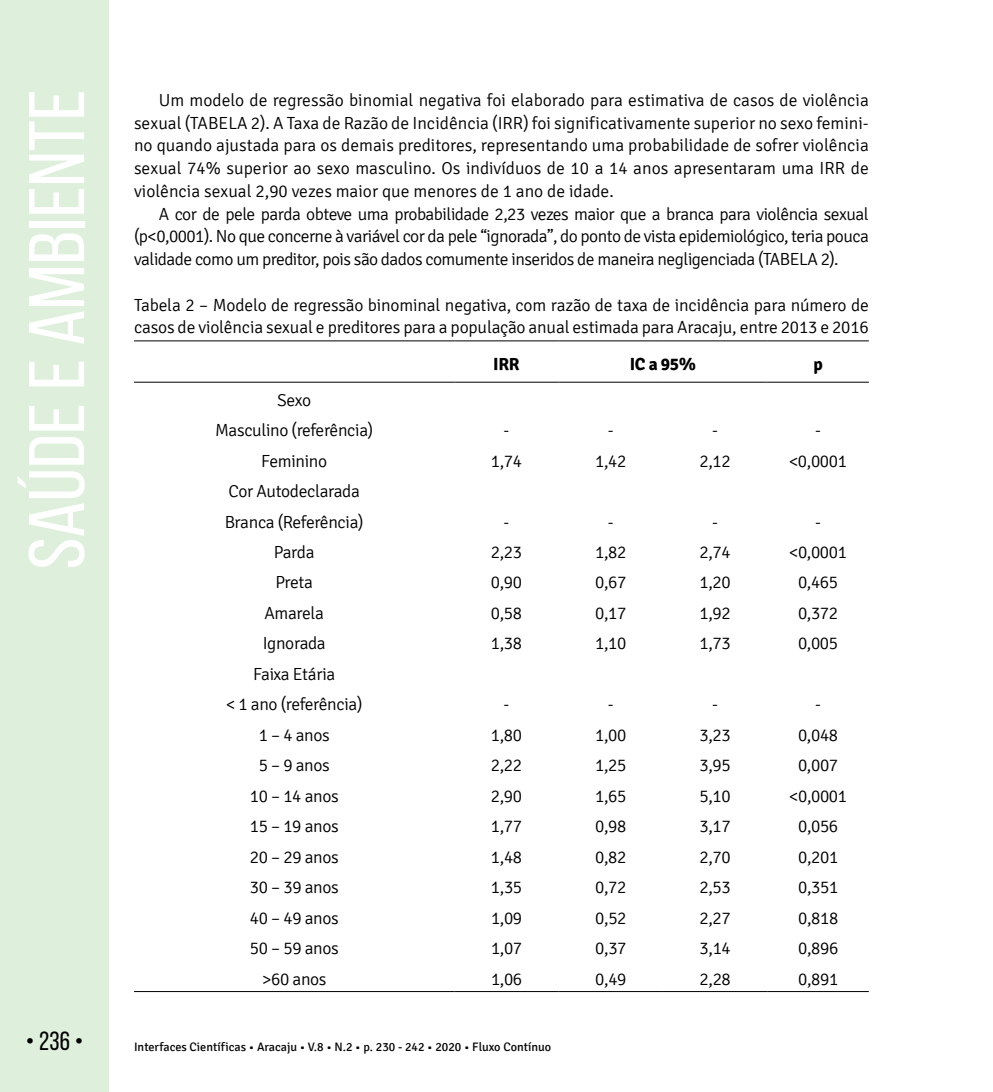
<style>
.page{position:relative;width:993px;height:1092px;background:#fff}
.page>*{position:absolute;margin:0;border:0;box-sizing:border-box;transform-origin:0 0}
.t1{font:78.75px "Bebas Neue";color:#fff;scale:1.09 1}
.t2{font:26.25px "Bebas Neue";color:#000}
.t3{font:300 17.5px/22.8px "Signika";letter-spacing:-.02em;color:#000;text-align:justify}
.t4{font:700 17.5px "Signika";letter-spacing:-.02em;color:#000}
.t5{font:12.25px "Signika";color:#000}
</style>
<div class="page">
<div style="left:0;top:0;width:109px;height:1091px;background:#deefdc"></div>
<hr style="left:134px;top:340px;width:320px;height:1px;background:#000">
<hr style="left:454px;top:340px;width:104px;height:1px;background:#000">
<hr style="left:558px;top:340px;width:104px;height:1px;background:#000">
<hr style="left:662px;top:340px;width:105px;height:1px;background:#000">
<hr style="left:767px;top:340px;width:101px;height:1px;background:#000">
<hr style="left:134px;top:382px;width:320px;height:1px;background:#000">
<hr style="left:454px;top:382px;width:104px;height:1px;background:#000">
<hr style="left:558px;top:382px;width:104px;height:1px;background:#000">
<hr style="left:662px;top:382px;width:105px;height:1px;background:#000">
<hr style="left:767px;top:382px;width:101px;height:1px;background:#000">
<hr style="left:134px;top:991px;width:320px;height:1px;background:#000">
<hr style="left:454px;top:991px;width:104px;height:1px;background:#000">
<hr style="left:558px;top:991px;width:104px;height:1px;background:#000">
<hr style="left:662px;top:991px;width:105px;height:1px;background:#000">
<hr style="left:767px;top:991px;width:101px;height:1px;background:#000">
<h1 class="t1" style="left:14px;top:569px;width:442px;rotate:-90deg">Saúde e Ambiente</h1>
<p class="t3" style="left:134px;top:89px;width:736px;text-indent:25px">Um modelo de regressão binomial negativa foi elaborado para estimativa de casos de violência sexual (TABELA 2). A Taxa de Razão de Incidência (IRR) foi significativamente superior no sexo femini&shy;no quando ajustada para os demais preditores, representando uma probabilidade de sofrer violência sexual 74% superior ao sexo masculino. Os indivíduos de 10 a 14 anos apresentaram uma IRR de violência sexual 2,90 vezes maior que menores de 1 ano de idade.</p>
<p class="t3" style="left:134px;top:203px;width:736px;text-indent:25px">A cor de pele parda obteve uma probabilidade 2,23 vezes maior que a branca para violência sexual (p&lt;0,0001). No que concerne à variável cor da pele “ignorada”, do ponto de vista epidemiológico, teria pouca validade como um preditor, pois são dados comumente inseridos de maneira negligenciada (TABELA 2).</p>
<p class="t3" style="left:134px;top:294px;width:736px">Tabela 2 – Modelo de regressão binominal negativa, com razão de taxa de incidência para número de casos de violência sexual e preditores para a população anual estimada para Aracaju, entre 2013 e 2016</p>
<p class="t4" style="left:493px;top:353px;width:28px">IRR</p>
<p class="t4" style="left:629px;top:353px;width:68px">IC a 95%</p>
<p class="t4" style="left:813px;top:353px;width:11px">p</p>
<p class="t3" style="left:215px;top:385px;width:159px;line-height:30.4px;text-align:center">Sexo<br>Masculino (referência)</p>
<p class="t3" style="left:503px;top:419px;width:7px">-</p>
<p class="t3" style="left:607px;top:419px;width:7px">-</p>
<p class="t3" style="left:712px;top:419px;width:7px">-</p>
<p class="t3" style="left:814px;top:419px;width:7px">-</p>
<p class="t3" style="left:261px;top:449px;width:67px">Feminino</p>
<p class="t3" style="left:490px;top:449px;width:33px">1,74</p>
<p class="t3" style="left:595px;top:449px;width:33px">1,42</p>
<p class="t3" style="left:699px;top:449px;width:33px">2,12</p>
<p class="t3" style="left:788px;top:449px;width:59px">&lt;0,0001</p>
<p class="t3" style="left:225px;top:476px;width:140px;line-height:30.4px">Cor Autodeclarada<br>Branca (Referência)</p>
<p class="t3" style="left:503px;top:510px;width:7px">-</p>
<p class="t3" style="left:607px;top:510px;width:7px">-</p>
<p class="t3" style="left:712px;top:510px;width:7px">-</p>
<p class="t3" style="left:814px;top:510px;width:7px">-</p>
<p class="t3" style="left:274px;top:541px;width:42px">Parda</p>
<p class="t3" style="left:490px;top:541px;width:33px">2,23</p>
<p class="t3" style="left:595px;top:541px;width:33px">1,82</p>
<p class="t3" style="left:699px;top:541px;width:33px">2,74</p>
<p class="t3" style="left:788px;top:541px;width:59px">&lt;0,0001</p>
<p class="t3" style="left:275px;top:571px;width:39px">Preta</p>
<p class="t3" style="left:490px;top:571px;width:33px">0,90</p>
<p class="t3" style="left:595px;top:571px;width:33px">0,67</p>
<p class="t3" style="left:699px;top:571px;width:33px">1,20</p>
<p class="t3" style="left:797px;top:571px;width:42px">0,465</p>
<p class="t3" style="left:264px;top:602px;width:61px">Amarela</p>
<p class="t3" style="left:490px;top:602px;width:33px">0,58</p>
<p class="t3" style="left:595px;top:602px;width:33px">0,17</p>
<p class="t3" style="left:699px;top:602px;width:33px">1,92</p>
<p class="t3" style="left:797px;top:602px;width:42px">0,372</p>
<p class="t3" style="left:262px;top:632px;width:64px">Ignorada</p>
<p class="t3" style="left:490px;top:632px;width:33px">1,38</p>
<p class="t3" style="left:595px;top:632px;width:33px">1,10</p>
<p class="t3" style="left:699px;top:632px;width:33px">1,73</p>
<p class="t3" style="left:797px;top:632px;width:42px">0,005</p>
<p class="t3" style="left:226px;top:659px;width:138px;line-height:30.4px;text-align:center">Faixa Etária<br>&lt; 1 ano (referência)</p>
<p class="t3" style="left:503px;top:693px;width:7px">-</p>
<p class="t3" style="left:607px;top:693px;width:7px">-</p>
<p class="t3" style="left:712px;top:693px;width:7px">-</p>
<p class="t3" style="left:814px;top:693px;width:7px">-</p>
<p class="t3" style="left:258px;top:723px;width:73px">1 – 4 anos</p>
<p class="t3" style="left:490px;top:723px;width:33px">1,80</p>
<p class="t3" style="left:595px;top:723px;width:33px">1,00</p>
<p class="t3" style="left:699px;top:723px;width:33px">3,23</p>
<p class="t3" style="left:797px;top:723px;width:42px">0,048</p>
<p class="t3" style="left:258px;top:754px;width:73px">5 – 9 anos</p>
<p class="t3" style="left:490px;top:754px;width:33px">2,22</p>
<p class="t3" style="left:595px;top:754px;width:33px">1,25</p>
<p class="t3" style="left:699px;top:754px;width:33px">3,95</p>
<p class="t3" style="left:797px;top:754px;width:42px">0,007</p>
<p class="t3" style="left:250px;top:784px;width:90px">10 – 14 anos</p>
<p class="t3" style="left:491px;top:784px;width:33px">2,90</p>
<p class="t3" style="left:595px;top:784px;width:33px">1,65</p>
<p class="t3" style="left:699px;top:784px;width:33px">5,10</p>
<p class="t3" style="left:788px;top:784px;width:59px">&lt;0,0001</p>
<p class="t3" style="left:250px;top:815px;width:90px">15 – 19 anos</p>
<p class="t3" style="left:491px;top:815px;width:33px">1,77</p>
<p class="t3" style="left:595px;top:815px;width:33px">0,98</p>
<p class="t3" style="left:699px;top:815px;width:33px">3,17</p>
<p class="t3" style="left:797px;top:815px;width:42px">0,056</p>
<p class="t3" style="left:250px;top:845px;width:90px">20 – 29 anos</p>
<p class="t3" style="left:491px;top:845px;width:33px">1,48</p>
<p class="t3" style="left:595px;top:845px;width:33px">0,82</p>
<p class="t3" style="left:699px;top:845px;width:33px">2,70</p>
<p class="t3" style="left:797px;top:845px;width:42px">0,201</p>
<p class="t3" style="left:250px;top:876px;width:90px">30 – 39 anos</p>
<p class="t3" style="left:491px;top:876px;width:33px">1,35</p>
<p class="t3" style="left:595px;top:876px;width:33px">0,72</p>
<p class="t3" style="left:699px;top:876px;width:33px">2,53</p>
<p class="t3" style="left:797px;top:876px;width:42px">0,351</p>
<p class="t3" style="left:250px;top:906px;width:90px">40 – 49 anos</p>
<p class="t3" style="left:491px;top:906px;width:33px">1,09</p>
<p class="t3" style="left:595px;top:906px;width:33px">0,52</p>
<p class="t3" style="left:699px;top:906px;width:33px">2,27</p>
<p class="t3" style="left:797px;top:906px;width:42px">0,818</p>
<p class="t3" style="left:250px;top:937px;width:90px">50 – 59 anos</p>
<p class="t3" style="left:491px;top:937px;width:33px">1,07</p>
<p class="t3" style="left:595px;top:937px;width:33px">0,37</p>
<p class="t3" style="left:699px;top:937px;width:33px">3,14</p>
<p class="t3" style="left:797px;top:937px;width:42px">0,896</p>
<p class="t3" style="left:262px;top:967px;width:66px">&gt;60 anos</p>
<p class="t3" style="left:491px;top:967px;width:33px">1,06</p>
<p class="t3" style="left:595px;top:967px;width:33px">0,49</p>
<p class="t3" style="left:699px;top:967px;width:33px">2,28</p>
<p class="t3" style="left:797px;top:967px;width:42px">0,891</p>
<h2 class="t2" style="left:26px;top:1026px;width:59px">• 236 •</h2>
<p class="t5" style="left:134px;top:1040px;width:418px">Interfaces Científicas • Aracaju • V.8 • N.2 • p. 230 - 242 • 2020 • Fluxo Contínuo</p>
</div>
